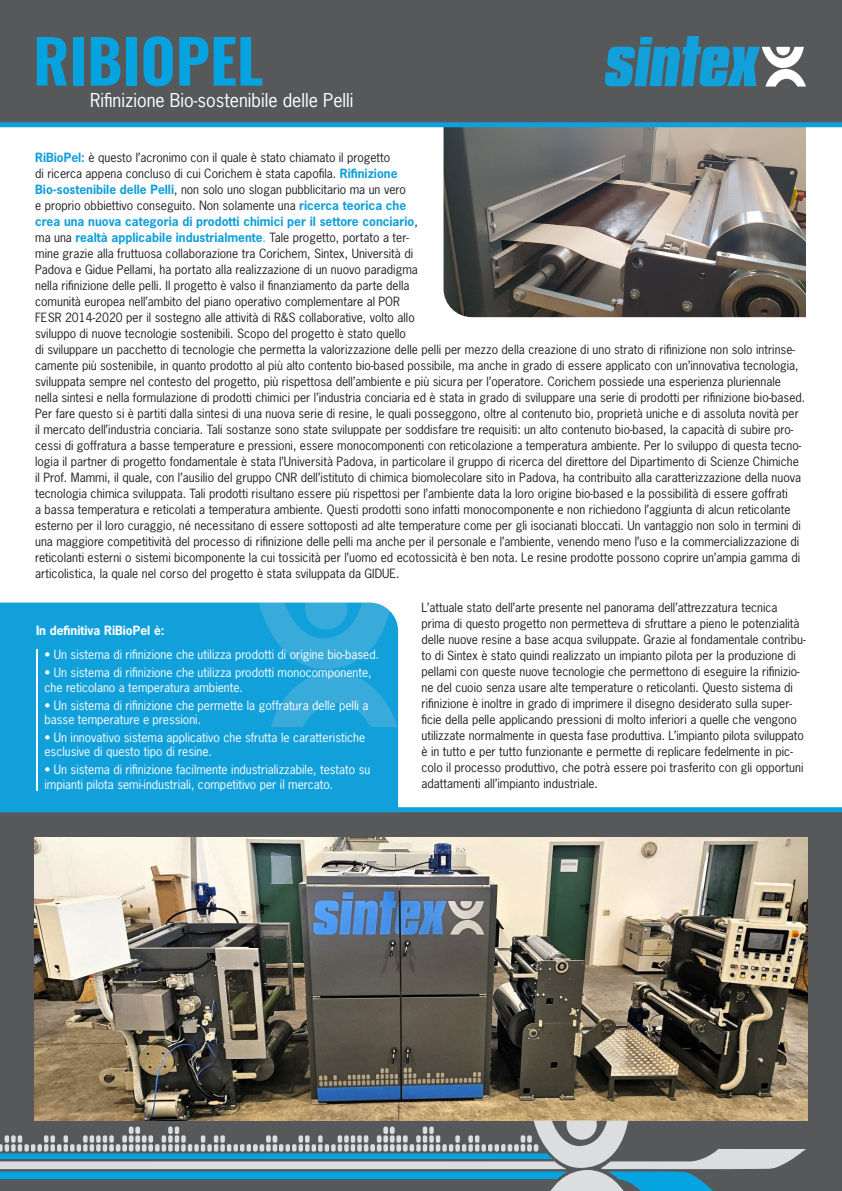
<style>
.page{position:relative;width:842px;height:1191px;background:#fff}
.page>*{position:absolute;margin:0;border:0;box-sizing:border-box;transform-origin:0 0}
.t1{font:700 60px "Oswald";color:#05a4e0}
.t2{font:18px "News Gothic Std";color:#fff}
.t3{font:12px/16px "News Gothic Std";color:#231f20}
.t4{font:12px/14.4px "News Gothic Std";color:#fff}
.t5{font:700 12px "News Gothic Std";color:#fff}
.s1{font-weight:700;color:#12a0db}
.s2{color:#12a0db}
</style>
<div class="page">
<div style="left:0;top:0;width:842px;height:126px;background:#57585a"></div>
<div style="left:0;top:812px;width:842px;height:379px;background:#57585a"></div>
<svg style="left:605px;top:36px;width:201px;height:51px"></svg>
<img style="left:35px;top:837px;width:772px;height:283px">
<img style="left:443px;top:127px;width:363px;height:190px">
<svg style="left:0;top:1120px;width:806px;height:71px"></svg>
<div style="left:0;top:602px;width:398px;height:205px;background:#12a0db"></div>
<svg style="left:259px;top:602px;width:139px;height:125px;background:#2aa7db"></svg>
<hr style="left:36px;top:650px;width:2px;height:141px;background:#fff">
<div style="left:0;top:122px;width:842px;height:5px;background:#12a0db"></div>
<div style="left:0;top:807px;width:842px;height:5px;background:#12a0db"></div>
<p class="t1" style="left:33px;top:30px;width:232px">RIBIOPEL</p>
<p class="t2" style="left:90px;top:89px;width:265px">Rifinizione Bio-sostenibile delle Pelli</p>
<p class="t3" style="left:35px;top:149px;width:772px"><span class="s1">RiBioPel:</span> è questo l’acronimo con il quale è stato chiamato il progetto<br>di ricerca appena concluso di cui Corichem è stata capofila. <span class="s1">Rifinizione<br>Bio-sostenibile delle Pelli</span>, non solo uno slogan pubblicitario ma un vero<br>e proprio obbiettivo conseguito. Non solamente una <span class="s1">ricerca teorica che<br>crea una nuova categoria di prodotti chimici per il settore conciario</span>,<br>ma una <span class="s1">realtà applicabile industrialmente</span><span class="s2">.</span> Tale progetto, portato a ter-<br>mine grazie alla fruttuosa collaborazione tra Corichem, Sintex, Università di<br>Padova e Gidue Pellami, ha portato alla realizzazione di un nuovo paradigma<br>nella rifinizione delle pelli. Il progetto è valso il finanziamento da parte della<br>comunità europea nell’ambito del piano operativo complementare al POR<br>FESR 2014-2020 per il sostegno alle attività di R&amp;S collaborative, volto allo<br>sviluppo di nuove tecnologie sostenibili. Scopo del progetto è stato quello<br>di sviluppare un pacchetto di tecnologie che permetta la valorizzazione delle pelli per mezzo della creazione di uno strato di rifinizione non solo intrinse&shy;camente più sostenibile, in quanto prodotto al più alto contento bio-based possibile, ma anche in grado di essere applicato con un’innovativa tecnologia, sviluppata sempre nel contesto del progetto, più rispettosa dell’ambiente e più sicura per l’operatore. Corichem possiede una esperienza pluriennale nella sintesi e nella formulazione di prodotti chimici per l’industria conciaria ed è stata in grado di sviluppare una serie di prodotti per rifinizione bio-based.<br>Per fare questo si è partiti dalla sintesi di una nuova serie di resine, le quali posseggono, oltre al contenuto bio, proprietà uniche e di assoluta novità per il mercato dell’industria conciaria. Tali sostanze sono state sviluppate per soddisfare tre requisiti: un alto contenuto bio-based, la capacità di subire pro&shy;cessi di goffratura a basse temperature e pressioni, essere monocomponenti con reticolazione a temperatura ambiente. Per lo sviluppo di questa tecno&shy;logia il partner di progetto fondamentale è stata l’Università Padova, in particolare il gruppo di ricerca del direttore del Dipartimento di Scienze Chimiche il Prof. Mammi, il quale, con l’ausilio del gruppo CNR dell’istituto di chimica biomolecolare sito in Padova, ha contribuito alla caratterizzazione della nuova tecnologia chimica sviluppata. Tali prodotti risultano essere più rispettosi per l’ambiente data la loro origine bio-based e la possibilità di essere goffrati<br>a bassa temperatura e reticolati a temperatura ambiente. Questi prodotti sono infatti monocomponente e non richiedono l’aggiunta di alcun reticolante esterno per il loro curaggio, né necessitano di essere sottoposti ad alte temperature come per gli isocianati bloccati. Un vantaggio non solo in termini di una maggiore competitività del processo di rifinizione delle pelli ma anche per il personale e l’ambiente, venendo meno l’uso e la commercializzazione di reticolanti esterni o sistemi bicomponente la cui tossicità per l’uomo ed ecotossicità è ben nota. Le resine prodotte possono coprire un’ampia gamma di articolistica, la quale nel corso del progetto è stata sviluppata da GIDUE.</p>
<p class="t5" style="left:36px;top:622px;width:130px">In definitiva RiBioPel è:</p>
<p class="t4" style="left:45px;top:647px;width:336px">• Un sistema di rifinizione che utilizza prodotti di origine bio-based.</p>
<p class="t4" style="left:45px;top:665px;width:329px">• Un sistema di rifinizione che utilizza prodotti monocomponente, che reticolano a temperatura ambiente.</p>
<p class="t4" style="left:45px;top:697px;width:325px">• Un sistema di rifinizione che permette la goffratura delle pelli a basse temperature e pressioni.</p>
<p class="t4" style="left:45px;top:730px;width:322px">• Un innovativo sistema applicativo che sfrutta le caratteristiche esclusive di questo tipo di resine.</p>
<p class="t4" style="left:45px;top:762px;width:327px">• Un sistema di rifinizione facilmente industrializzabile, testato su impianti pilota semi-industriali, competitivo per il mercato.</p>
<p class="t3" style="left:421px;top:599px;width:385px">L’attuale stato dell’arte presente nel panorama dell’attrezzatura tecnica prima di questo progetto non permetteva di sfruttare a pieno le potenzialità delle nuove resine a base acqua sviluppate. Grazie al fondamentale contribu&shy;to di Sintex è stato quindi realizzato un impianto pilota per la produzione di pellami con queste nuove tecnologie che permettono di eseguire la rifinizio&shy;ne del cuoio senza usare alte temperature o reticolanti. Questo sistema di rifinizione è inoltre in grado di imprimere il disegno desiderato sulla super&shy;ficie della pelle applicando pressioni di molto inferiori a quelle che vengono utilizzate normalmente in questa fase produttiva. L’impianto pilota sviluppato è in tutto e per tutto funzionante e permette di replicare fedelmente in pic&shy;colo il processo produttivo, che potrà essere poi trasferito con gli opportuni adattamenti all’impianto industriale.</p>
</div>
